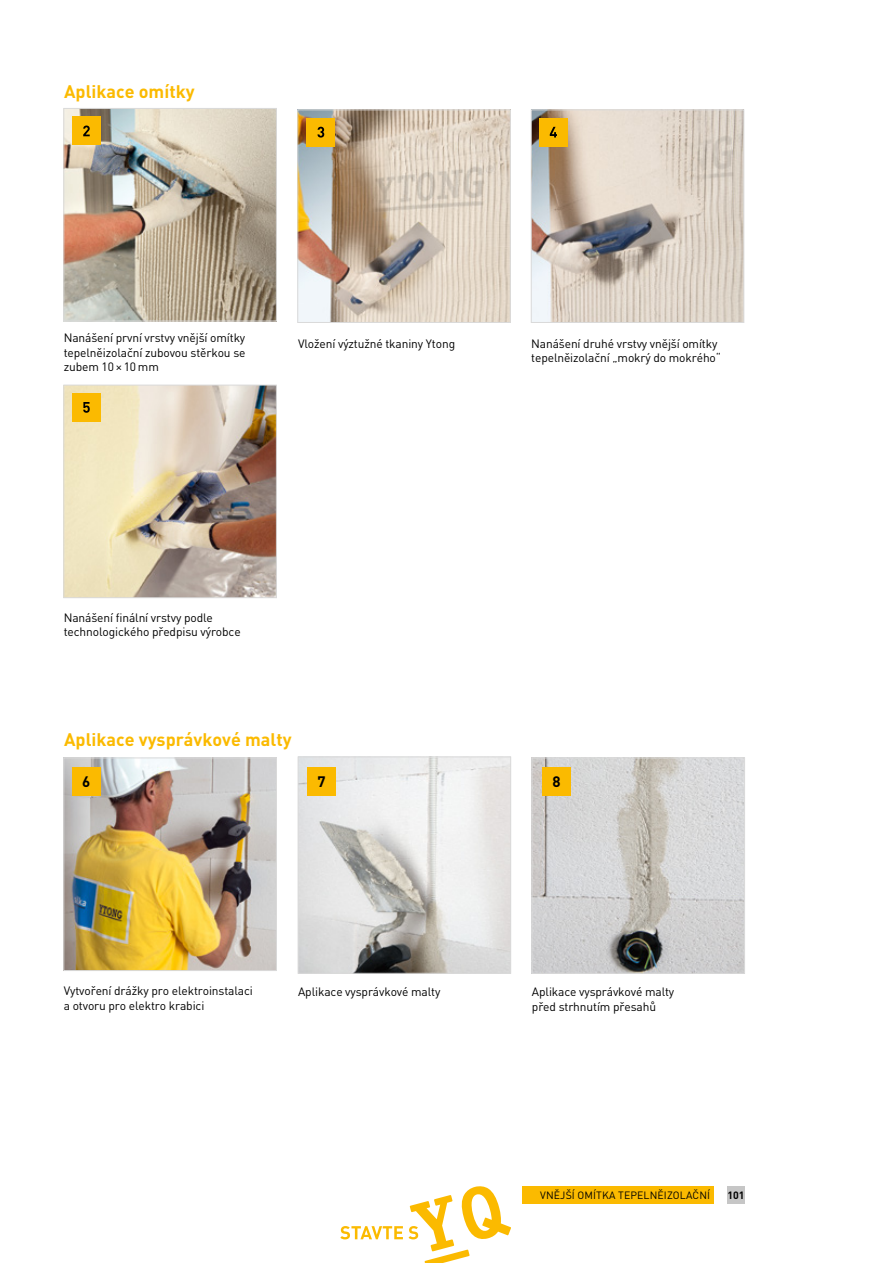
<style>
.page{position:relative;width:893px;height:1263px;background:#fff}
.page>*{position:absolute;margin:0;border:0;box-sizing:border-box;transform-origin:0 0}
.t1{font:700 18px "DIN Pro";color:#fbba00}
.t2{font:700 15px "DIN Pro";color:#000}
.t3{font:12px/14.4px "DIN Pro";letter-spacing:-.01em;color:#000}
.t4{font:10.5px "DIN Pro";letter-spacing:.01em;color:#000}
.t5{font:700 10.5px "DIN Pro";color:#000}
</style>
<div class="page">
<div style="left:728px;top:1186px;width:17px;height:17px;background:#c6c6c6"></div>
<div style="left:522px;top:1186px;width:192px;height:17px;background:#fbba00"></div>
<img style="left:65px;top:110px;width:210px;height:209px">
<div style="left:63px;top:108px;width:214px;height:213px;border:1px solid #dadada"></div>
<div style="left:72px;top:117px;width:29px;height:28px;background:#fbba00"></div>
<svg style="left:83px;top:126px;width:7px;height:10px"></svg>
<img style="left:299px;top:111px;width:210px;height:210px">
<div style="left:297px;top:109px;width:214px;height:214px;border:1px solid #dadada"></div>
<div style="left:307px;top:118px;width:28px;height:28px;background:#fbba00"></div>
<svg style="left:317px;top:127px;width:7px;height:11px"></svg>
<img style="left:533px;top:111px;width:209px;height:210px">
<div style="left:531px;top:109px;width:213px;height:214px;border:1px solid #dadada"></div>
<div style="left:539px;top:118px;width:28px;height:28px;background:#fbba00"></div>
<svg style="left:550px;top:127px;width:7px;height:10px"></svg>
<img style="left:65px;top:387px;width:210px;height:209px">
<div style="left:63px;top:385px;width:214px;height:213px;border:1px solid #dadada"></div>
<div style="left:72px;top:393px;width:29px;height:28px;background:#fbba00"></div>
<svg style="left:83px;top:402px;width:7px;height:11px"></svg>
<img style="left:65px;top:759px;width:210px;height:210px">
<div style="left:63px;top:757px;width:214px;height:214px;border:1px solid #dadada"></div>
<img style="left:300px;top:758px;width:209px;height:214px">
<div style="left:298px;top:756px;width:213px;height:218px;border:1px solid #dadada"></div>
<img style="left:534px;top:759px;width:209px;height:213px">
<div style="left:532px;top:757px;width:213px;height:217px;border:1px solid #dadada"></div>
<div style="left:72px;top:768px;width:29px;height:28px;background:#fbba00"></div>
<div style="left:307px;top:768px;width:29px;height:28px;background:#fbba00"></div>
<div style="left:543px;top:768px;width:28px;height:28px;background:#fbba00"></div>
<svg style="left:340px;top:1186px;width:171px;height:77px"></svg>
<h1 class="t1" style="left:64px;top:79px;width:132px">Aplikace omítky</h1>
<p class="t3" style="left:64px;top:330px;width:183px;text-align:justify">Nanášení první vrstvy vnější omítky tepelněizolační zubovou stěrkou se zubem 10 × 10 mm</p>
<p class="t3" style="left:298px;top:336px;width:159px">Vložení výztužné tkaniny Ytong</p>
<p class="t3" style="left:531px;top:336px;width:191px">Nanášení druhé vrstvy vnější omítky tepelněizolační „mokrý do mokrého“</p>
<p class="t3" style="left:64px;top:610px;width:178px">Nanášení finální vrstvy podle technologického předpisu výrobce</p>
<h1 class="t1" style="left:64px;top:727px;width:229px">Aplikace vysprávkové malty</h1>
<p class="t2" style="left:82px;top:772px;width:10px">6</p>
<p class="t2" style="left:317px;top:772px;width:10px">7</p>
<p class="t2" style="left:552px;top:772px;width:10px">8</p>
<p class="t3" style="left:64px;top:983px;width:191px">Vytvoření drážky pro elektroinstalaci a otvoru pro elektro krabici</p>
<p class="t3" style="left:298px;top:984px;width:144px">Aplikace vysprávkové malty</p>
<p class="t3" style="left:532px;top:984px;width:144px">Aplikace vysprávkové malty před strhnutím přesahů</p>
<p class="t4" style="left:540px;top:1188px;width:171px">VNĚJŠÍ OMÍTKA TEPELNĚIZOLAČNÍ</p>
<p class="t5" style="left:727px;top:1188px;width:19px">101</p>
</div>
